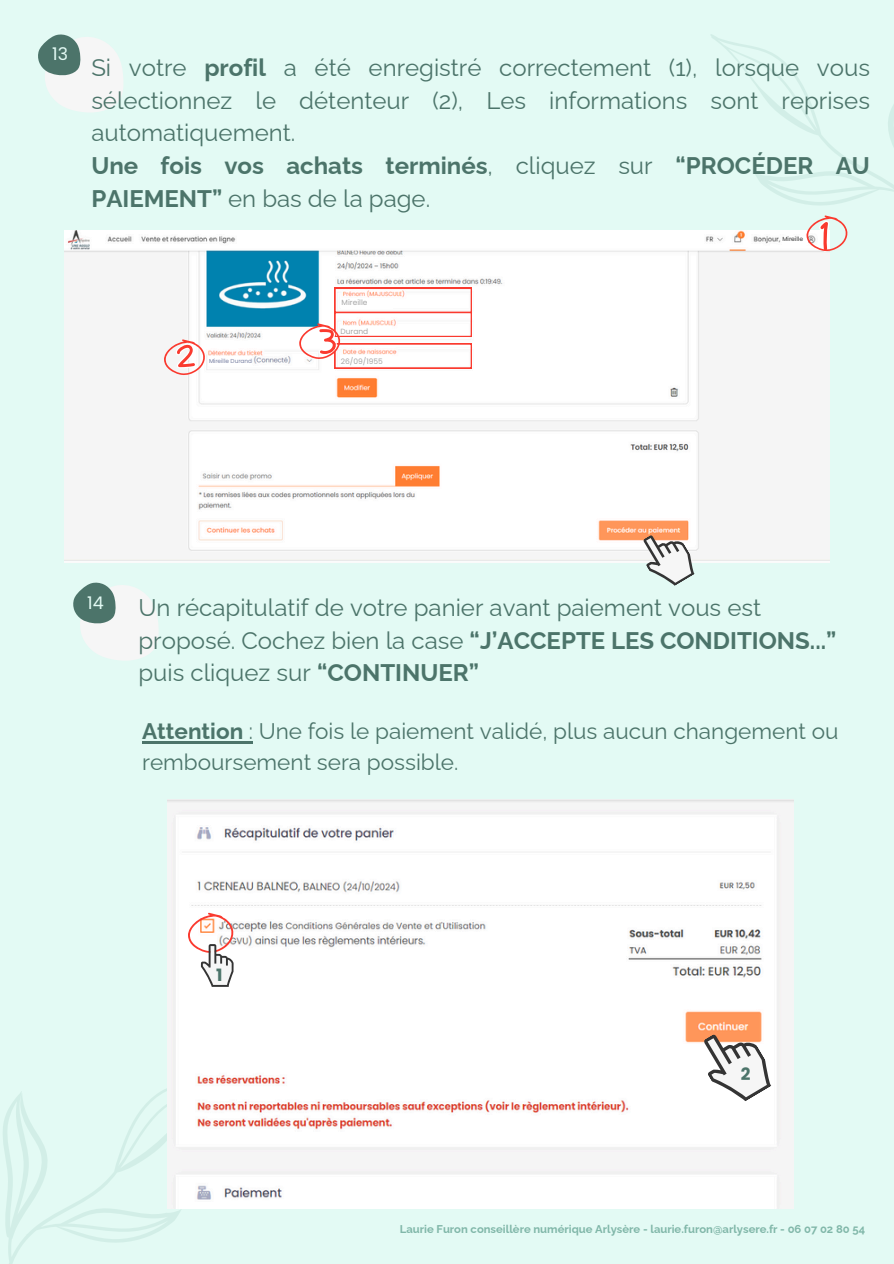
<style>
.page{position:relative;width:894px;height:1264px;background:#fff}
.page>*{position:absolute;margin:0;border:0;box-sizing:border-box;transform-origin:0 0}
.t1{font:24px/32.7px "Raleway";color:#4c746a}
.t2{font:22.5px/31.5px "Raleway";color:#4c746a}
.t3{font:17.4px "Poppins";color:#e3faf4}
.t4{font:700 16.95px "Poppins";color:#4c746a}
.t5{font:700 11.25px "Raleway";color:#81b7a9}
.t6{font:7.5px "Poppins";color:#a6a6a6}
.t7{font:6px "Poppins";color:#343434}
.t8{font:5.85px "Poppins";color:#777fa1}
.s1{font-weight:700}
</style>
<div class="page">
<div style="left:0;top:0;width:893px;height:1263px;background:#e3faf4"></div>
<svg style="left:38px;top:34px;width:85px;height:78px"></svg>
<img style="left:64px;top:230px;width:765px;height:332px">
<svg style="left:3px;top:1089px;width:222px;height:174px"></svg>
<img style="left:167px;top:799px;width:626px;height:409px">
<svg style="left:691px;top:1017px;width:87px;height:94px;background:#e7d3c7"></svg>
<svg style="left:188px;top:912px;width:46px;height:74px;background:#e9d9d7"></svg>
<svg style="left:73px;top:582px;width:86px;height:79px"></svg>
<svg style="left:633px;top:522px;width:67px;height:64px"></svg>
<div style="left:208px;top:356px;width:44px;height:9px;background:#fff"></div>
<svg style="left:710px;top:34px;width:183px;height:246px"></svg>
<hr style="left:142px;top:741px;width:106px;height:2px;background:#4c746a">
<svg style="left:164px;top:339px;width:41px;height:36px"></svg>
<svg style="left:299px;top:288px;width:172px;height:80px;background:#f0e2e2"></svg>
<p class="t3" style="left:52px;top:42px;width:17px">13</p>
<p class="t1" style="left:91px;top:51px;width:779px">Si votre <span class="s1">profil</span> a été enregistré correctement (1), lorsque vous sélectionnez le détenteur (2), Les informations sont reprises automatiquement.<br><span class="s1">Une fois vos achats terminés</span>, cliquez sur <span class="s1">“PROCÉDER AU PAIEMENT”</span> en bas de la page.</p>
<p class="t8" style="left:209px;top:357px;width:45px">Mireille Durand</p>
<p class="t6" style="left:341px;top:297px;width:27px">Mireille</p>
<p class="t6" style="left:340px;top:326px;width:29px">Durand</p>
<p class="t6" style="left:340px;top:356px;width:44px">26/09/1955</p>
<p class="t7" style="left:782px;top:235px;width:22px">Mireille</p>
<p class="t3" style="left:87px;top:590px;width:18px">14</p>
<p class="t1" style="left:138px;top:591px;width:699px">Un récapitulatif de votre panier avant paiement vous est proposé. Cochez bien la case <span class="s1">“J’ACCEPTE LES CONDITIONS...” </span>puis cliquez sur <span class="s1">“CONTINUER”</span></p>
<h3 class="t2" style="left:142px;top:715px;width:697px"><span class="s1">Attention</span> : Une fois le paiement validé, plus aucun changement ou remboursement sera possible.</h3>
<p class="t4" style="left:216px;top:963px;width:8px">1</p>
<h1 class="t4" style="left:740px;top:1061px;width:11px">2</h1>
<p class="t5" style="left:400px;top:1222px;width:466px">Laurie Furon conseillère numérique Arlysère - laurie.furon@arlysere.fr - 06 07 02 80 54</p>
</div>
